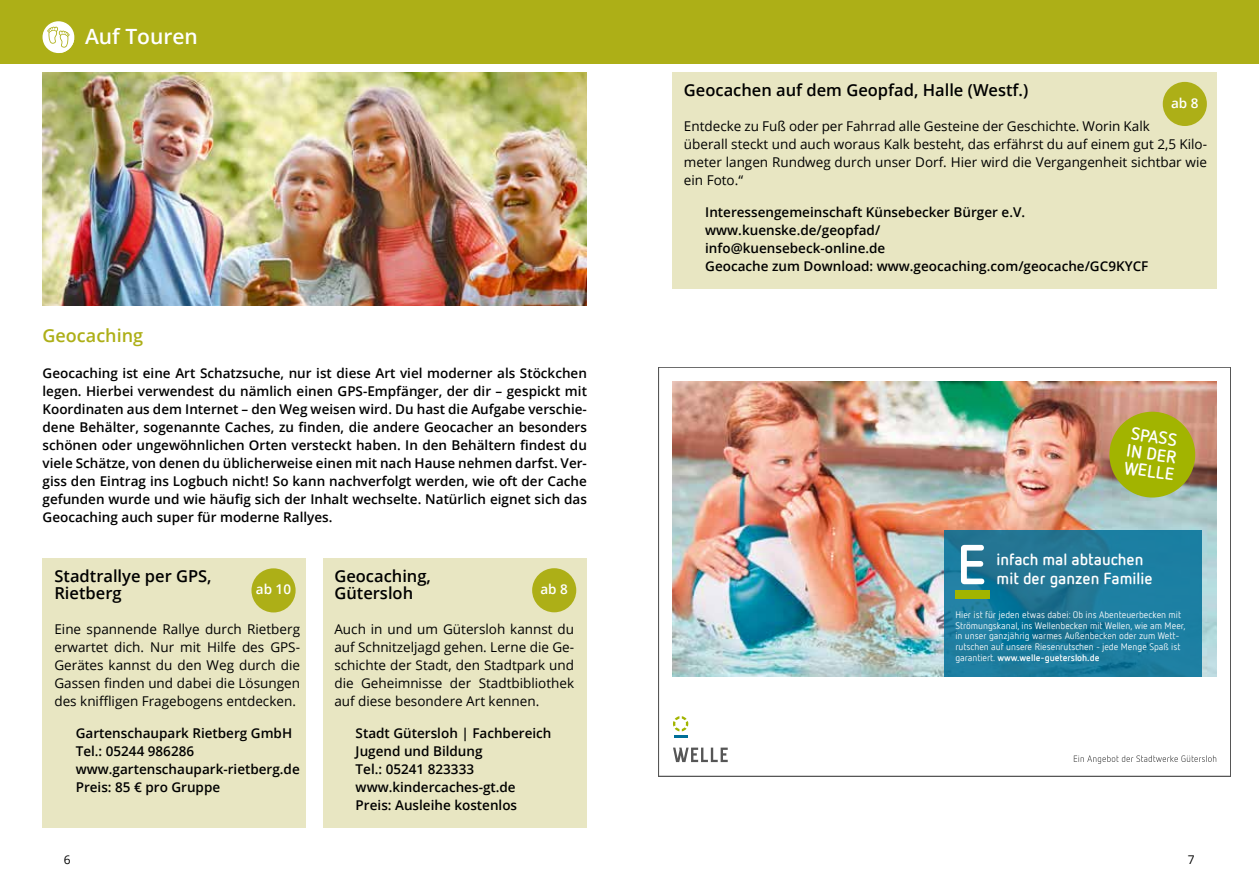
<style>
.page{position:relative;width:1259px;height:893px;background:#fff}
.page>*{position:absolute;margin:0;border:0;box-sizing:border-box;transform-origin:0 0}
.t1{font:700 56.1px "Netto Offc";color:#fff}
.t2{font:600 21px "Open Sans";color:#fff}
.t3{font:600 18px "Open Sans";color:#adaf17}
.t4{font:700 17.4px/17.4px "Netto Offc";color:#fff}
.t5{font:600 16.5px/17px "Open Sans";color:#000}
.t6{font:700 16.05px/19.2px "Netto Offc";color:#fff}
.t7{font:600 13.5px/18px "Open Sans";color:#000}
.t8{font:13.5px/18px "Open Sans";color:#000;text-align:justify}
.t9{font:600 13.5px "Open Sans";color:#fff}
.t10{font:12px "Open Sans";color:#000}
.t11{font:9.3px/10.6px "Netto Offc";color:#fff}
.s1{font-weight:700}
</style>
<div class="page">
<div style="left:323px;top:558px;width:264px;height:270px;background:#e8e6c2"></div>
<div style="left:672px;top:72px;width:544px;height:216px;background:#e8e6c2"></div>
<div style="left:43px;top:558px;width:263px;height:270px;background:#e8e6c2"></div>
<div style="left:0;top:0;width:1259px;height:64px;background:#adaf17"></div>
<div style="left:251px;top:568px;width:45px;height:44px;background:#adaf17;border-radius:50%"></div>
<div style="left:1162px;top:82px;width:44px;height:44px;background:#adaf17;border-radius:50%"></div>
<div style="left:532px;top:568px;width:44px;height:44px;background:#adaf17;border-radius:50%"></div>
<div style="left:43px;top:21px;width:31px;height:32px;background:#fff;border-radius:50%"></div>
<svg style="left:47px;top:27px;width:27px;height:26px"></svg>
<img style="left:43px;top:72px;width:544px;height:234px">
<img style="left:673px;top:381px;width:543px;height:295px">
<svg style="left:673px;top:748px;width:54px;height:14px"></svg>
<svg style="left:673px;top:716px;width:15px;height:22px"></svg>
<svg style="left:1073px;top:755px;width:143px;height:9px"></svg>
<svg style="left:944px;top:530px;width:258px;height:146px;background:#1c799b"></svg>
<div style="left:955px;top:590px;width:34px;height:8px;background:#a2b400"></div>
<div style="left:1109px;top:412px;width:86px;height:85px;background:#a2b400;border-radius:50%"></div>
<h2 class="t2" style="left:85px;top:22px;width:114px">Auf Touren</h2>
<h3 class="t3" style="left:43px;top:323px;width:102px">Geocaching</h3>
<p class="t7" style="left:43px;top:364px;width:546px;text-align:justify">Geocaching ist eine Art Schatzsuche, nur ist diese Art viel moderner als Stöckchen legen. Hierbei verwendest du nämlich einen GPS-Empfänger, der dir – gespickt mit Koordinaten aus dem Internet – den Weg weisen wird. Du hast die Aufgabe verschie&shy;dene Behälter, sogenannte Caches, zu finden, die andere Geocacher an besonders schönen oder ungewöhnlichen Orten versteckt haben. In den Behältern findest du viele Schätze, von denen du üblicherweise einen mit nach Hause nehmen darfst. Ver&shy;giss den Eintrag ins Logbuch nicht! So kann nachverfolgt werden, wie oft der Cache gefunden wurde und wie häufig sich der Inhalt wechselte. Natürlich eignet sich das Geocaching auch super für moderne Rallyes.</p>
<p class="t5" style="left:54px;top:568px;width:159px">Stadtrallye per GPS,<br>Rietberg</p>
<p class="t8" style="left:54px;top:620px;width:247px">Eine spannende Rallye durch Rietberg erwartet dich. Nur mit Hilfe des GPS-Gerätes kannst du den Weg durch die Gassen finden und dabei die Lösungen des kniffligen Fragebogens entdecken.</p>
<p class="t7" style="left:76px;top:724px;width:226px">Gartenschaupark Rietberg GmbH<br>Tel.: 05244 986286 www.gartenschaupark-rietberg.de<br>Preis: 85 € pro Gruppe</p>
<p class="t9" style="left:256px;top:580px;width:37px">ab 10</p>
<p class="t5" style="left:334px;top:568px;width:98px">Geocaching,<br>Gütersloh</p>
<p class="t8" style="left:334px;top:620px;width:241px">Auch in und um Gütersloh kannst du auf Schnitzeljagd gehen. Lerne die Ge&shy;schichte der Stadt, den Stadtpark und die Geheimnisse der Stadtbibliothek auf diese besondere Art kennen.</p>
<p class="t7" style="left:356px;top:724px;width:197px">Stadt Gütersloh | Fachbereich<br>Jugend und Bildung<br>Tel.: 05241 823333 www.kindercaches-gt.de<br>Preis: Ausleihe kostenlos</p>
<p class="t9" style="left:540px;top:580px;width:29px">ab 8</p>
<p class="t5" style="left:684px;top:82px;width:346px">Geocachen auf dem Geopfad, Halle (Westf.)</p>
<p class="t8" style="left:684px;top:117px;width:525px;text-align:left">Entdecke zu Fuß oder per Fahrrad alle Gesteine der Geschichte. Worin Kalk<br>überall steckt und auch woraus Kalk besteht, das erfährst du auf einem gut 2,5 Kilo&shy;meter langen Rundweg durch unser Dorf. Hier wird die Vergangenheit sichtbar wie ein Foto.“</p>
<p class="t7" style="left:705px;top:203px;width:445px">Interessengemeinschaft Künsebecker Bürger e.V. www.kuenske.de/geopfad/<br>info@kuensebeck-online.de<br>Geocache zum Download: www.geocaching.com/geocache/GC9KYCF</p>
<p class="t9" style="left:1171px;top:94px;width:29px">ab 8</p>
<p class="t4" style="left:1130px;top:424px;width:52px;rotate:8deg">SPASS<br>IN DER<br>WELLE</p>
<h1 class="t1" style="left:956px;top:529px;width:32px">E</h1>
<p class="t6" style="left:996px;top:549px;width:157px">infach mal abtauchen mit der ganzen Familie</p>
<p class="t11" style="left:955px;top:609px;width:232px">Hier ist für jeden etwas dabei: Ob ins Abenteuerbecken mit Strömungskanal, ins Wellenbecken mit Wellen, wie am Meer, in unser ganzjährig warmes Außenbecken oder zum Wett&shy;rutschen auf unsere Riesenrutschen - jede Menge Spaß ist garantiert. <span class="s1">www.welle-guetersloh.de</span></p>
<p class="t10" style="left:64px;top:851px;width:8px">6</p>
<p class="t10" style="left:1188px;top:851px;width:8px">7</p>
</div>
